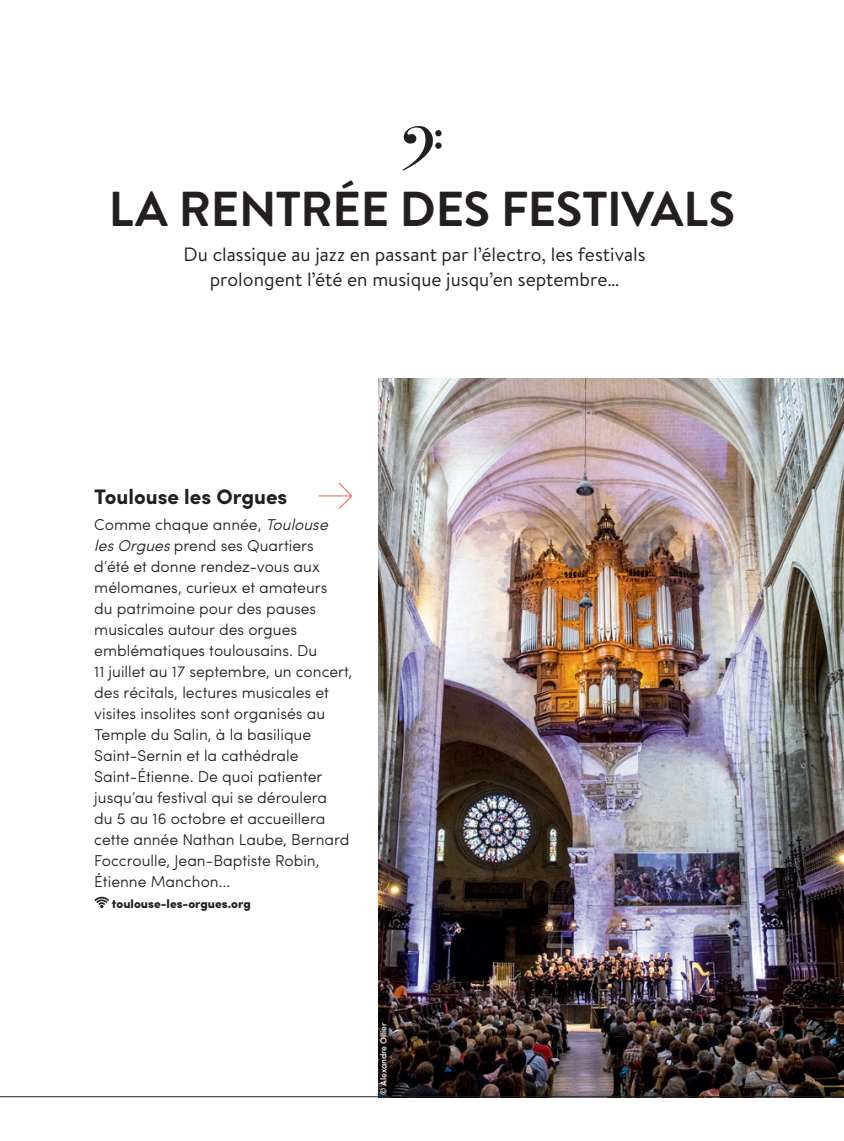
<style>
.page{position:relative;width:844px;height:1141px;background:#fff}
.page>*{position:absolute;margin:0;border:0;box-sizing:border-box;transform-origin:0 0}
.t1{font:700 49px "Brandon Text";letter-spacing:-.005em;color:#231f20}
.t2{font:700 21px "Sofia Pro";color:#231f20}
.t3{font:19.25px/24.5px "Brandon Text";color:#231f20;text-align:center}
.t4{font:300 15.75px/21px "Sofia Pro";color:#231f20}
.t5{font:900 12.25px "Sofia Pro";color:#231f20}
.t6{font:500 8.75px "Sofia Pro";letter-spacing:-.01em;color:#fff}
.s1{font-style:italic}
</style>
<div class="page">
<img style="left:378px;top:378px;width:465px;height:571px">
<svg style="left:402px;top:126px;width:39px;height:45px"></svg>
<img style="left:0;top:949px;width:843px;height:149px">
<svg style="left:318px;top:483px;width:34px;height:26px"></svg>
<svg style="left:94px;top:897px;width:15px;height:11px"></svg>
<h1 class="t1" style="left:109px;top:180px;width:627px">LA RENTRÉE DES FESTIVALS</h1>
<p class="t3" style="left:183px;top:245px;width:463px">Du classique au jazz en passant par l’électro, les festivals prolongent l’été en musique jusqu’en septembre…</p>
<h2 class="t2" style="left:94px;top:489px;width:194px">Toulouse les Orgues</h2>
<p class="t4" style="left:94px;top:516px;width:259px">Comme chaque année, <span class="s1">Toulouse les Orgues</span> prend ses Quartiers d’été et donne rendez-vous aux mélomanes, curieux et amateurs<br>du patrimoine pour des pauses musicales autour des orgues emblématiques toulousains. Du<br>11 juillet au 17 septembre, un concert, des récitals, lectures musicales et visites insolites sont organisés au<br>Temple du Salin, à la basilique<br>Saint-Sernin et la cathédrale<br>Saint-Étienne. De quoi patienter jusqu’au festival qui se déroulera<br>du 5 au 16 octobre et accueillera cette année Nathan Laube, Bernard<br>Foccroulle, Jean-Baptiste Robin,<br>Étienne Manchon…</p>
<p class="t5" style="left:112px;top:899px;width:140px">toulouse-les-orgues.org</p>
<p class="t6" style="left:380px;top:1095px;width:74px;rotate:-90deg">© Alexandre Ollier</p>
</div>
